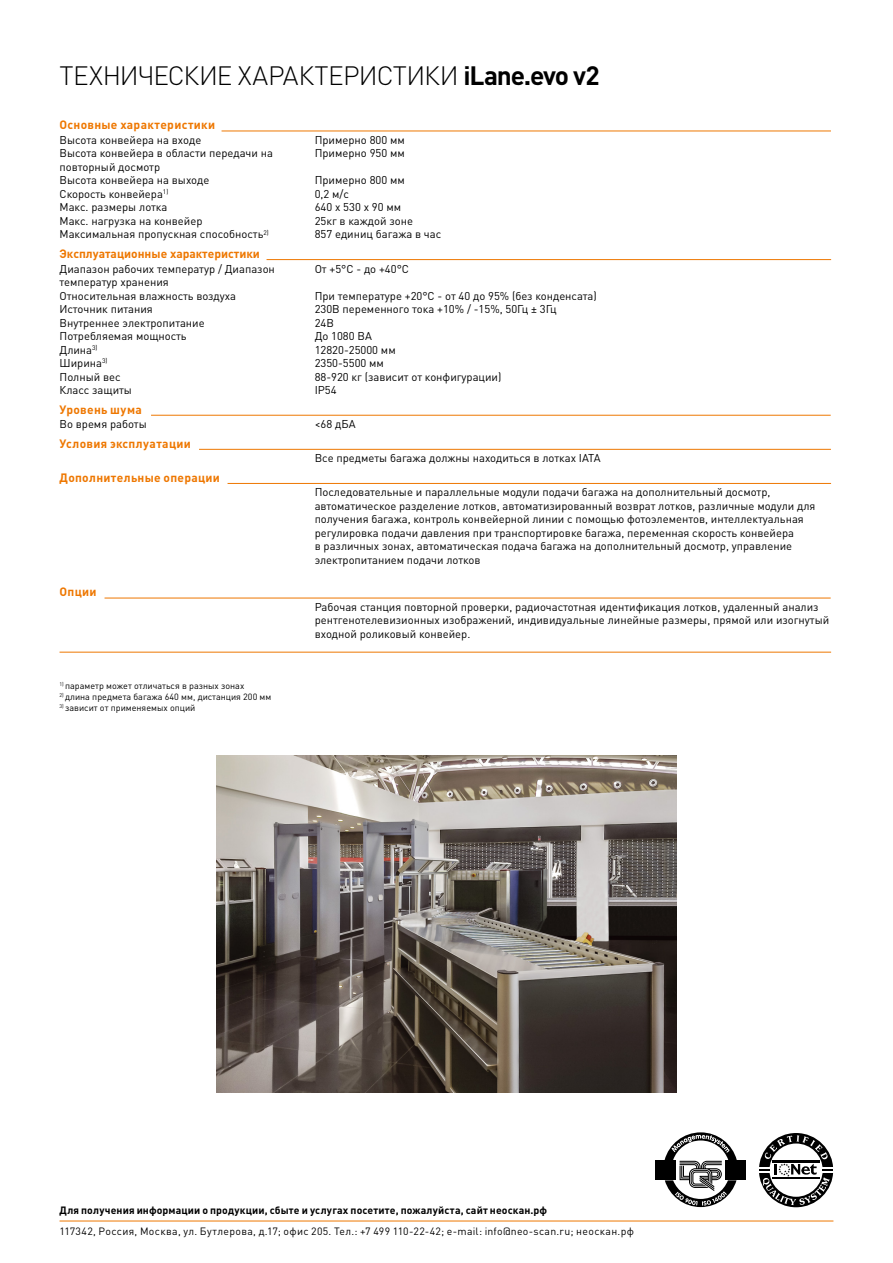
<style>
.page{position:relative;width:893px;height:1263px;background:#fff}
.page>*{position:absolute;margin:0;border:0;box-sizing:border-box;transform-origin:0 0}
.t1{font:300 26.25px "DIN Pro";letter-spacing:-.03em;color:#000}
.t2{font:700 12px "DIN Pro";letter-spacing:.02em;color:#e70}
.t3{font:700 12px "DIN Pro";color:#e70}
.t4{font:11.25px/13.5px "DIN Pro";color:#000}
.t5{font:10.5px "DIN Pro";letter-spacing:.035em;color:#000}
.t6{font:700 10.5px "DIN Pro";letter-spacing:.015em;color:#000}
.t7{font:9px "DIN Pro";color:#000}
.s1{font-weight:700}
</style>
<div class="page">
<svg style="left:655px;top:1132px;width:91px;height:75px"></svg>
<svg style="left:759px;top:1135px;width:74px;height:70px"></svg>
<hr style="left:60px;top:1220px;width:773px;height:1px;background:#e70">
<hr style="left:222px;top:131px;width:609px;height:1px;background:#e70">
<hr style="left:267px;top:259px;width:564px;height:1px;background:#e70">
<hr style="left:151px;top:415px;width:680px;height:1px;background:#e70">
<hr style="left:199px;top:449px;width:632px;height:1px;background:#e70">
<hr style="left:228px;top:483px;width:603px;height:1px;background:#e70">
<hr style="left:105px;top:598px;width:726px;height:1px;background:#e70">
<hr style="left:60px;top:652px;width:771px;height:1px;background:#e70">
<img style="left:217px;top:756px;width:459px;height:337px">
<h1 class="t1" style="left:60px;top:58px;width:542px">ТЕХНИЧЕСКИЕ ХАРАКТЕРИСТИКИ <span class="s1">iLane.evo v2</span></h1>
<p class="t2" style="left:60px;top:117px;width:157px">Основные характеристики</p>
<p class="t4" style="left:60px;top:133px;width:215px">Высота конвейера на входе<br>Высота конвейера в области передачи на повторный досмотр<br>Высота конвейера на выходе<br>Скорость конвейера<sup>1)<br></sup>Макс. размеры лотка<br>Макс. нагрузка на конвейер<br>Максимальная пропускная способность<sup>2)</sup></p>
<p class="t4" style="left:315px;top:133px;width:92px">Примерно 800 мм<br>Примерно 950 мм</p>
<p class="t4" style="left:315px;top:173px;width:128px">Примерно 800 мм<br>0,2 м/c<br>640 х 530 х 90 мм<br>25кг в каждой зоне<br>857 единиц багажа в час</p>
<p class="t3" style="left:60px;top:245px;width:202px">Эксплуатационные характеристики</p>
<p class="t4" style="left:60px;top:261px;width:217px">Диапазон рабочих температур / Диапазон температур хранения<br>Относительная влажность воздуха<br>Источник питания<br>Внутреннее электропитание<br>Потребляемая мощность<br>Длина<sup>3)<br></sup>Ширина<sup>3)<br></sup>Полный вес<br>Класс защиты</p>
<p class="t4" style="left:315px;top:261px;width:96px">От +5°С - до +40°С</p>
<p class="t4" style="left:315px;top:288px;width:284px">При температуре +20°C - от 40 до 95% (без конденсата)<br>230В переменного тока +10% / -15%, 50Гц ± 3Гц<br>24В<br>До 1080 ВА<br>12820-25000 мм<br>2350-5500 мм<br>88-920 кг (зависит от конфигурации)<br>IP54</p>
<p class="t2" style="left:60px;top:401px;width:84px">Уровень шума</p>
<p class="t4" style="left:60px;top:417px;width:89px">Во время работы</p>
<p class="t4" style="left:315px;top:417px;width:42px">&lt;68 дБА</p>
<p class="t2" style="left:60px;top:435px;width:133px">Условия эксплуатации</p>
<p class="t4" style="left:315px;top:451px;width:287px">Все предметы багажа должны находиться в лотках IATA</p>
<p class="t2" style="left:60px;top:469px;width:162px">Дополнительные операции</p>
<p class="t4" style="left:315px;top:485px;width:502px">Последовательные и параллельные модули подачи багажа на дополнительный досмотр, автоматическое разделение лотков, автоматизированный возврат лотков, различные модули для получения багажа, контроль конвейерной линии с помощью фотоэлементов, интеллектуальная регулировка подачи давления при транспортировке багажа, переменная скорость конвейера<br>в различных зонах, автоматическая подача багажа на дополнительный досмотр, управление электропитанием подачи лотков</p>
<p class="t2" style="left:60px;top:584px;width:39px">Опции</p>
<p class="t4" style="left:315px;top:600px;width:516px">Рабочая станция повторной проверки, радиочастотная идентификация лотков, удаленный анализ рентгенотелевизионных изображений, индивидуальные линейные размеры, прямой или изогнутый входной роликовый конвейер.</p>
<p class="t7" style="left:60px;top:679px;width:186px"><sup>1)</sup> параметр может отличаться в разных зонах</p>
<p class="t7" style="left:60px;top:690px;width:213px"><sup>2)</sup> длина предмета багажа 640 мм, дистанция 200 мм</p>
<p class="t7" style="left:60px;top:701px;width:137px"><sup>3)</sup> зависит от применяемых опций</p>
<p class="t6" style="left:60px;top:1203px;width:489px">Для получения информации о продукции, сбыте и услугах посетите, пожалуйста, сайт неоскан.рф</p>
<p class="t5" style="left:60px;top:1224px;width:576px">117342, Россия, Москва, ул. Бутлерова, д.17; офис 205. Тел.: +7 499 110-22-42; e-mail: info@neo-scan.ru; неоскан.рф</p>
</div>
